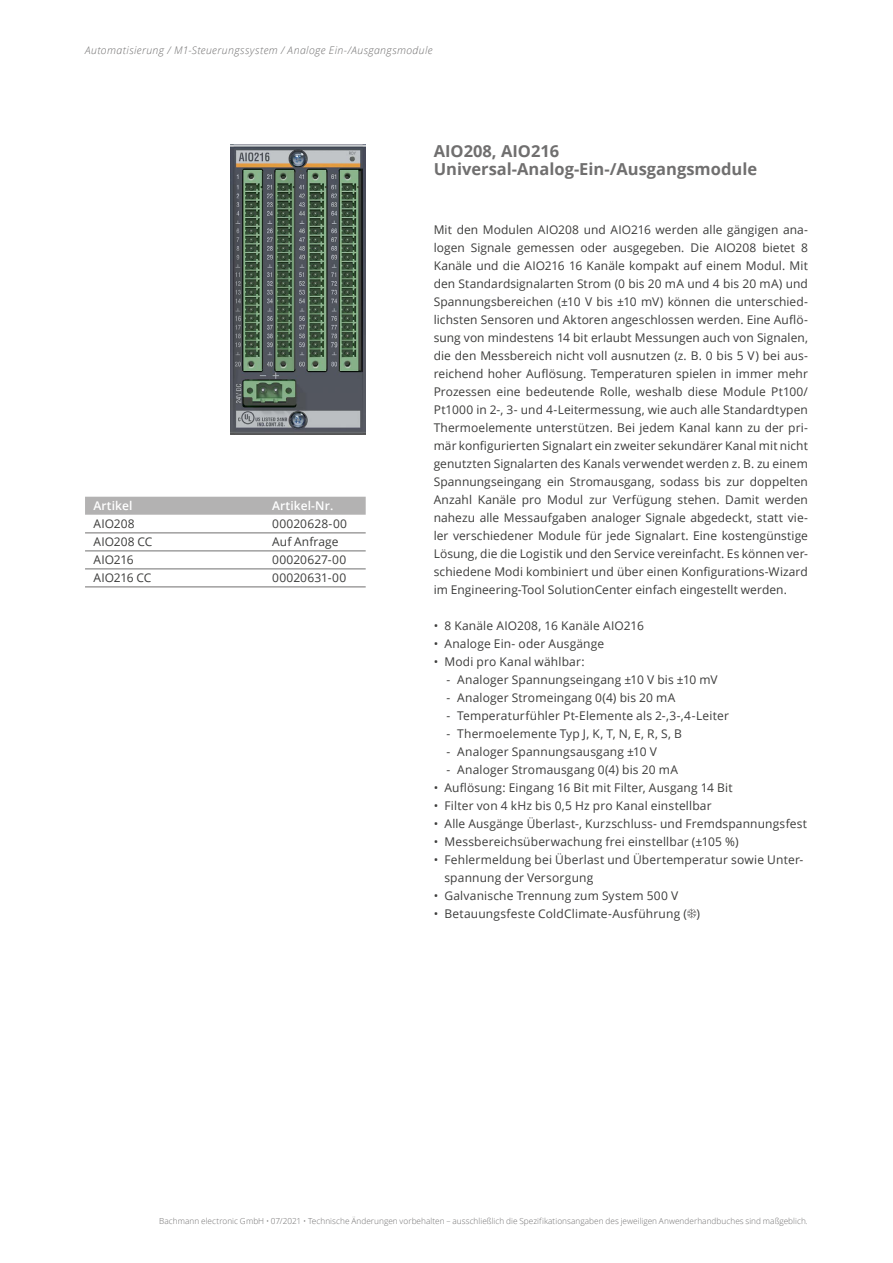
<style>
.page{position:relative;width:893px;height:1263px;background:#fff}
.page>*{position:absolute;margin:0;border:0;box-sizing:border-box;transform-origin:0 0}
.t1{font:700 16.5px/18px "Open Sans";color:#706f6f}
.t2{font:12px/18px "Open Sans";letter-spacing:.015em;color:#3c3c3b;text-align:justify}
.t3{font:600 12px "Open Sans";letter-spacing:.01em;color:#fff}
.t4{font:12px "Open Sans";letter-spacing:-.015em;color:#3c3c3b}
.t5{font:italic 300 10.5px "Open Sans";letter-spacing:.04em;color:#706f6f}
.t6{font:300 8.25px "Open Sans";letter-spacing:.005em;color:#706f6f}
</style>
<div class="page">
<img style="left:231px;top:145px;width:135px;height:289px">
<svg style="left:687px;top:908px;width:9px;height:10px"></svg>
<div style="left:85px;top:497px;width:281px;height:18px;background:#b3b2b2"></div>
<hr style="left:85px;top:533px;width:281px;height:1px;background:#706f6f">
<hr style="left:85px;top:551px;width:281px;height:1px;background:#706f6f">
<hr style="left:85px;top:569px;width:281px;height:1px;background:#706f6f">
<hr style="left:85px;top:587px;width:281px;height:1px;background:#706f6f">
<p class="t5" style="left:85px;top:43px;width:349px">Automatisierung / M1-Steuerungssystem / Analoge Ein-/Ausgangsmodule</p>
<p class="t3" style="left:94px;top:497px;width:41px">Artikel</p>
<p class="t3" style="left:272px;top:497px;width:63px">Artikel-Nr.</p>
<p class="t2" style="left:94px;top:514px;width:43px">AIO208</p>
<p class="t2" style="left:272px;top:514px;width:76px">00020628-00</p>
<p class="t2" style="left:94px;top:532px;width:60px">AIO208 CC</p>
<p class="t2" style="left:272px;top:532px;width:68px">Auf Anfrage</p>
<p class="t2" style="left:94px;top:550px;width:42px">AIO216</p>
<p class="t2" style="left:272px;top:550px;width:76px">00020627-00</p>
<p class="t4" style="left:94px;top:569px;width:59px">AIO216 CC</p>
<p class="t2" style="left:272px;top:568px;width:76px">00020631-00</p>
<h1 class="t1" style="left:434px;top:142px;width:325px">AIO208, AIO216<br>Universal-Analog-Ein-/Ausgangsmodule</h1>
<p class="t2" style="left:434px;top:221px;width:376px">Mit den Modulen AIO208 und AIO216 werden alle gängigen ana&shy;logen Signale gemessen oder ausgegeben. Die AIO208 bietet 8<br>Kanäle und die AIO216 16 Kanäle kompakt auf einem Modul. Mit den Standardsignalarten Strom (0 bis 20 mA und 4 bis 20 mA) und Spannungsbereichen (±10 V bis ±10 mV) können die unterschied&shy;lichsten Sensoren und Aktoren angeschlossen werden. Eine Auflö&shy;sung von mindestens 14 bit erlaubt Messungen auch von Signalen, die den Messbereich nicht voll ausnutzen (z. B. 0 bis 5 V) bei aus&shy;reichend hoher Auflösung. Temperaturen spielen in immer mehr Prozessen eine bedeutende Rolle, weshalb diese Module Pt100/ Pt1000 in 2-, 3- und 4-Leitermessung, wie auch alle Standardtypen Thermoelemente unterstützen. Bei jedem Kanal kann zu der pri&shy;mär konfigurierten Signalart ein zweiter sekundärer Kanal mit nicht genutzten Signalarten des Kanals verwendet werden z. B. zu einem Spannungseingang ein Stromausgang, sodass bis zur doppelten Anzahl Kanäle pro Modul zur Verfügung stehen. Damit werden nahezu alle Messaufgaben analoger Signale abgedeckt, statt vie&shy;ler verschiedener Module für jede Signalart. Eine kostengünstige Lösung, die die Logistik und den Service vereinfacht. Es können ver&shy;schiedene Modi kombiniert und über einen Konfigurations-Wizard im Engineering-Tool SolutionCenter einfach eingestellt werden.</p>
<p class="t2" style="left:434px;top:617px;width:212px">• 8 Kanäle AIO208, 16 Kanäle AIO216</p>
<p class="t2" style="left:434px;top:635px;width:172px">• Analoge Ein- oder Ausgänge</p>
<p class="t2" style="left:434px;top:653px;width:152px">• Modi pro Kanal wählbar:</p>
<p class="t2" style="left:446px;top:671px;width:273px">- Analoger Spannungseingang ±10 V bis ±10 mV</p>
<p class="t2" style="left:446px;top:689px;width:230px">- Analoger Stromeingang 0(4) bis 20 mA</p>
<p class="t2" style="left:446px;top:707px;width:284px">- Temperaturfühler Pt-Elemente als 2-,3-,4-Leiter</p>
<p class="t2" style="left:446px;top:725px;width:237px">- Thermoelemente Typ J, K, T, N, E, R, S, B</p>
<p class="t2" style="left:446px;top:743px;width:212px">- Analoger Spannungsausgang ±10 V</p>
<p class="t2" style="left:446px;top:761px;width:233px">- Analoger Stromausgang 0(4) bis 20 mA</p>
<p class="t2" style="left:434px;top:779px;width:301px">• Auflösung: Eingang 16 Bit mit Filter, Ausgang 14 Bit</p>
<p class="t2" style="left:434px;top:797px;width:279px">• Filter von 4 kHz bis 0,5 Hz pro Kanal einstellbar</p>
<p class="t2" style="left:434px;top:815px;width:375px">• Alle Ausgänge Überlast-, Kurzschluss- und Fremdspannungsfest</p>
<p class="t2" style="left:434px;top:833px;width:306px">• Messbereichsüberwachung frei einstellbar (±105 %)</p>
<p class="t2" style="left:444px;top:851px;width:360px;text-indent:-11px">• Fehlermeldung bei Überlast und Übertemperatur sowie Unter&shy;spannung der Versorgung</p>
<p class="t2" style="left:434px;top:887px;width:246px">• Galvanische Trennung zum System 500 V</p>
<p class="t2" style="left:434px;top:905px;width:268px">• Betauungsfeste ColdClimate-Ausführung ( )</p>
<p class="t6" style="left:159px;top:1216px;width:650px">Bachmann electronic GmbH • 07/2021 • Technische Änderungen vorbehalten – ausschließlich die Spezifikationsangaben des jeweiligen Anwenderhandbuches sind maßgeblich.</p>
</div>
